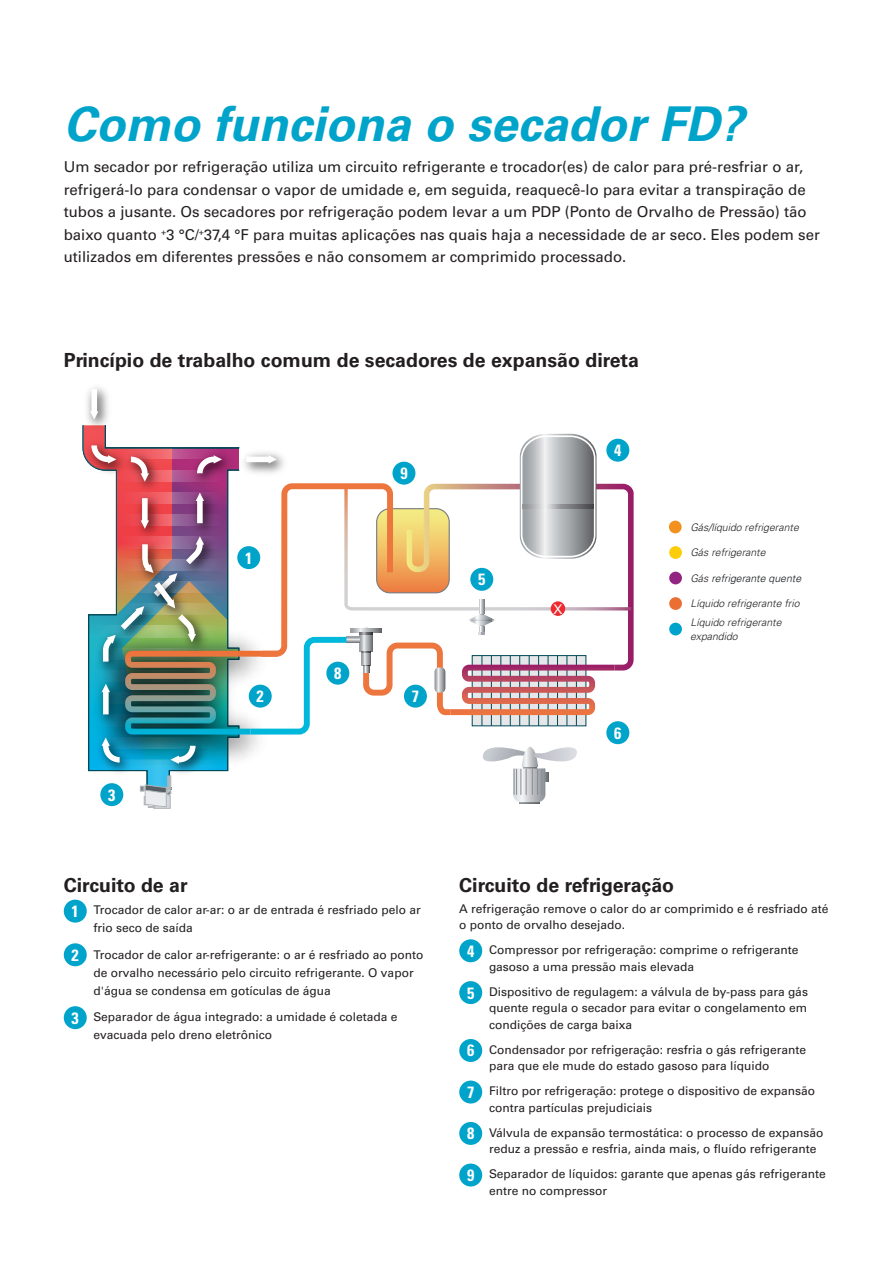
<style>
.page{position:relative;width:893px;height:1263px;background:#fff}
.page>*{position:absolute;margin:0;border:0;box-sizing:border-box;transform-origin:0 0}
.t1{font:italic 700 48px "Univers LT Std";color:#00a4ca}
.t2{font:700 19.5px "Univers LT Std";color:#231f20}
.t3{font:700 condensed 16.35px "Univers LT Std";color:#fff}
.t4{font:15px/22.5px "Univers LT Std";color:#231f20}
.t5{font:13.35px "Arial";color:#fff}
.t6{font:12px/16.5px "Univers LT Std";color:#231f20}
.t7{font:italic 300 10.5px/18.5px "Univers LT Std";color:#231f20}
.t8{font:italic 300 10.5px "Univers LT Std";color:#121518}
.s1{font-weight:700;font-stretch:condensed;font-size:16.35px;color:#fff}
.s2{color:#231f20}
</style>
<div class="page">
<img style="left:92px;top:387px;width:11px;height:2px">
<img style="left:82px;top:389px;width:552px;height:419px">
<div style="left:64px;top:900px;width:23px;height:23px;background:#00a4ca;border-radius:50%"></div>
<div style="left:64px;top:943px;width:23px;height:23px;background:#00a4ca;border-radius:50%"></div>
<div style="left:64px;top:1006px;width:23px;height:23px;background:#00a4ca;border-radius:50%"></div>
<div style="left:459px;top:939px;width:23px;height:23px;background:#00a4ca;border-radius:50%"></div>
<div style="left:459px;top:981px;width:23px;height:23px;background:#00a4ca;border-radius:50%"></div>
<div style="left:459px;top:1039px;width:23px;height:23px;background:#00a4ca;border-radius:50%"></div>
<div style="left:459px;top:1080px;width:23px;height:23px;background:#00a4ca;border-radius:50%"></div>
<div style="left:459px;top:1122px;width:23px;height:23px;background:#00a4ca;border-radius:50%"></div>
<div style="left:459px;top:1163px;width:23px;height:23px;background:#00a4ca;border-radius:50%"></div>
<div style="left:237px;top:546px;width:23px;height:23px;background:#00a4ca;border-radius:50%"></div>
<div style="left:249px;top:685px;width:23px;height:23px;background:#00a4ca;border-radius:50%"></div>
<div style="left:100px;top:783px;width:23px;height:23px;background:#00a4ca;border-radius:50%"></div>
<div style="left:606px;top:439px;width:23px;height:23px;background:#00a4ca;border-radius:50%"></div>
<div style="left:470px;top:568px;width:23px;height:23px;background:#00a4ca;border-radius:50%"></div>
<div style="left:606px;top:721px;width:23px;height:23px;background:#00a4ca;border-radius:50%"></div>
<div style="left:404px;top:685px;width:23px;height:23px;background:#00a4ca;border-radius:50%"></div>
<div style="left:326px;top:662px;width:23px;height:23px;background:#00a4ca;border-radius:50%"></div>
<div style="left:392px;top:462px;width:23px;height:23px;background:#00a4ca;border-radius:50%"></div>
<div style="left:669px;top:546px;width:13px;height:13px;background:#fccd0a;border-radius:50%"></div>
<div style="left:669px;top:572px;width:13px;height:12px;background:#932582;border-radius:50%"></div>
<div style="left:669px;top:597px;width:13px;height:13px;background:#eb6f33;border-radius:50%"></div>
<div style="left:669px;top:623px;width:13px;height:12px;background:#00a4ca;border-radius:50%"></div>
<div style="left:669px;top:521px;width:13px;height:12px;background:#f3911f;border-radius:50%"></div>
<h1 class="t1" style="left:64px;top:96px;width:682px">Como funciona o secador FD?</h1>
<p class="t4" style="left:64px;top:156px;width:758px">Um secador por refrigeração utiliza um circuito refrigerante e trocador(es) de calor para pré-resfriar o ar, refrigerá-lo para condensar o vapor de umidade e, em seguida, reaquecê-lo para evitar a transpiração de tubos a jusante. Os secadores por refrigeração podem levar a um PDP (Ponto de Orvalho de Pressão) tão baixo quanto <sup>+</sup>3 °C/<sup>+</sup>37,4 °F para muitas aplicações nas quais haja a necessidade de ar seco. Eles podem ser utilizados em diferentes pressões e não consomem ar comprimido processado.</p>
<h2 class="t2" style="left:64px;top:349px;width:577px">Princípio de trabalho comum de secadores de expansão direta</h2>
<h3 class="t3" style="left:108px;top:785px;width:9px">3</h3>
<h3 class="t3" style="left:245px;top:548px;width:9px">1</h3>
<h3 class="t3" style="left:257px;top:686px;width:9px">2</h3>
<h3 class="t3" style="left:400px;top:463px;width:9px">9</h3>
<h3 class="t3" style="left:334px;top:663px;width:9px">8</h3>
<h3 class="t3" style="left:412px;top:686px;width:9px">7</h3>
<h2 class="t2" style="left:64px;top:873px;width:125px">Circuito de ar</h2>
<p class="t6" style="left:94px;top:901px;width:329px;line-height:18px;text-indent:-22px"><span class="s1">1</span> Trocador de calor ar-ar: o ar de entrada é resfriado pelo ar frio seco de saída</p>
<p class="t6" style="left:94px;top:945px;width:331px;line-height:18px;text-indent:-22px"><span class="s1">2</span> Trocador de calor ar-refrigerante: o ar é resfriado ao ponto de orvalho necessário pelo circuito refrigerante. O vapor d'água se condensa em gotículas de água</p>
<p class="t6" style="left:94px;top:1008px;width:305px;line-height:18px;text-indent:-22px"><span class="s1">3</span> Separador de água integrado: a umidade é coletada e evacuada pelo dreno eletrônico</p>
<h3 class="t3" style="left:478px;top:569px;width:9px">5</h3>
<h3 class="t3" style="left:614px;top:440px;width:9px">4</h3>
<p class="t5" style="left:554px;top:600px;width:10px">X</p>
<h3 class="t3" style="left:614px;top:723px;width:9px">6</h3>
<p class="t7" style="left:690px;top:518px;width:110px">Gás/líquido refrigerante</p>
<p class="t7" style="left:690px;top:543px;width:77px">Gás refrigerante</p>
<p class="t8" style="left:690px;top:572px;width:112px"><span class="s2">Gás</span> refrigerante quente</p>
<p class="t7" style="left:690px;top:594px;width:111px">Líquido refrigerante frio<br>Líquido refrigerante</p>
<p class="t7" style="left:690px;top:627px;width:49px">expandido</p>
<h2 class="t2" style="left:459px;top:873px;width:216px">Circuito de refrigeração</h2>
<p class="t6" style="left:459px;top:900px;width:371px">A refrigeração remove o calor do ar comprimido e é resfriado até o ponto de orvalho desejado.</p>
<p class="t6" style="left:489px;top:942px;width:311px;text-indent:-22px"><span class="s1">4</span> Compressor por refrigeração: comprime o refrigerante gasoso a uma pressão mais elevada</p>
<p class="t6" style="left:489px;top:983px;width:320px;text-align:justify;text-indent:-22px"><span class="s1">5</span> Dispositivo de regulagem: a válvula de by-pass para gás quente regula o secador para evitar o congelamento em condições de carga baixa</p>
<p class="t6" style="left:489px;top:1041px;width:319px;text-indent:-22px"><span class="s1">6</span> Condensador por refrigeração: resfria o gás refrigerante para que ele mude do estado gasoso para líquido</p>
<p class="t6" style="left:489px;top:1083px;width:328px;text-indent:-22px"><span class="s1">7</span> Filtro por refrigeração: protege o dispositivo de expansão contra partículas prejudiciais</p>
<p class="t6" style="left:489px;top:1124px;width:336px;text-indent:-22px"><span class="s1">8</span> Válvula de expansão termostática: o processo de expansão reduz a pressão e resfria, ainda mais, o fluído refrigerante</p>
<p class="t6" style="left:489px;top:1166px;width:338px;text-indent:-22px"><span class="s1">9</span> Separador de líquidos: garante que apenas gás refrigerante entre no compressor</p>
</div>
